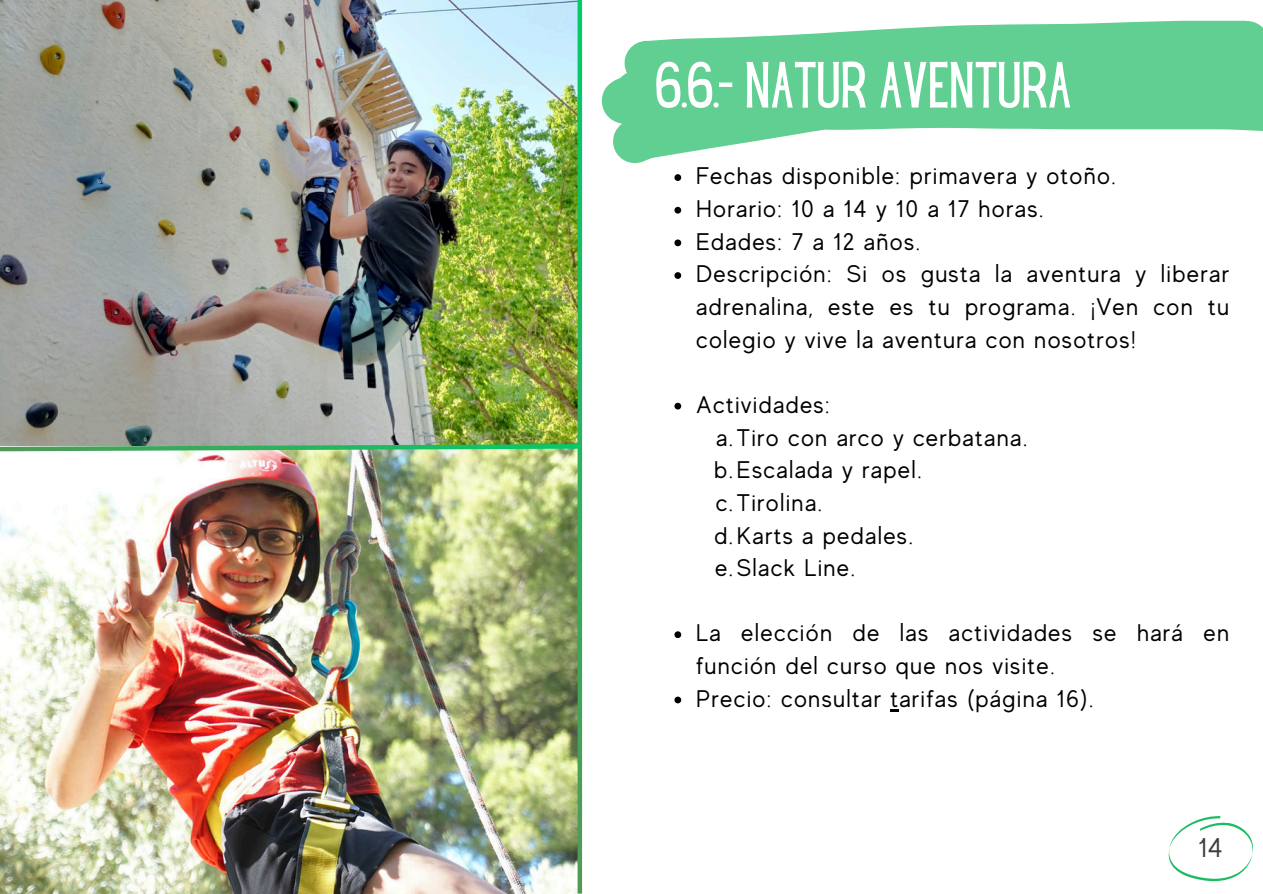
<style>
.page{position:relative;width:1263px;height:894px;background:#fff}
.page>*{position:absolute;margin:0;border:0;box-sizing:border-box;transform-origin:0 0}
.t1{font:57px "Hey Gotcha";color:#fff}
.t2{font:27px "MADE Evolve Sans";color:#3b3f3f}
.t3{font:24px/32.7px "MADE Evolve Sans";letter-spacing:.055em;color:#000}
</style>
<div class="page">
<svg style="left:601px;top:20px;width:662px;height:143px;fill:#61cf92"></svg>
<svg style="left:1168px;top:816px;width:85px;height:64px"></svg>
<svg style="left:674px;top:174px;width:7px;height:7px"></svg>
<svg style="left:674px;top:207px;width:7px;height:6px"></svg>
<svg style="left:674px;top:239px;width:7px;height:7px"></svg>
<svg style="left:674px;top:272px;width:7px;height:7px"></svg>
<svg style="left:674px;top:402px;width:7px;height:7px"></svg>
<svg style="left:674px;top:631px;width:7px;height:7px"></svg>
<svg style="left:674px;top:696px;width:7px;height:7px"></svg>
<svg style="left:890px;top:709px;width:9px;height:2px"></svg>
<img style="left:0;top:0;width:578px;height:893px">
<svg style="left:578px;top:0;width:4px;height:893px;background:#29b25f"></svg>
<img style="left:0;top:442px;width:583px;height:11px">
<h1 class="t1" style="left:655px;top:51px;width:418px">6.6.- NATUR AVENTURA</h1>
<p class="t3" style="left:696px;top:159px;width:534px">Fechas disponible: primavera y otoño.<br>Horario: 10 a 14 y 10 a 17 horas.<br>Edades: 7 a 12 años.<br>Descripción: Si os gusta la aventura y liberar adrenalina, este es tu programa. ¡Ven con tu colegio y vive la aventura con nosotros!</p>
<p class="t3" style="left:714px;top:387px;width:315px;text-indent:-18px">Actividades:<br>a.Tiro con arco y cerbatana. b.Escalada y rapel. c.Tirolina.<br>d.Karts a pedales.<br>e.Slack Line.</p>
<p class="t3" style="left:696px;top:616px;width:534px">La elección de las actividades se hará en función del curso que nos visite.<br>Precio: consultar tarifas (página 16).</p>
<p class="t2" style="left:1198px;top:830px;width:26px">14</p>
</div>
